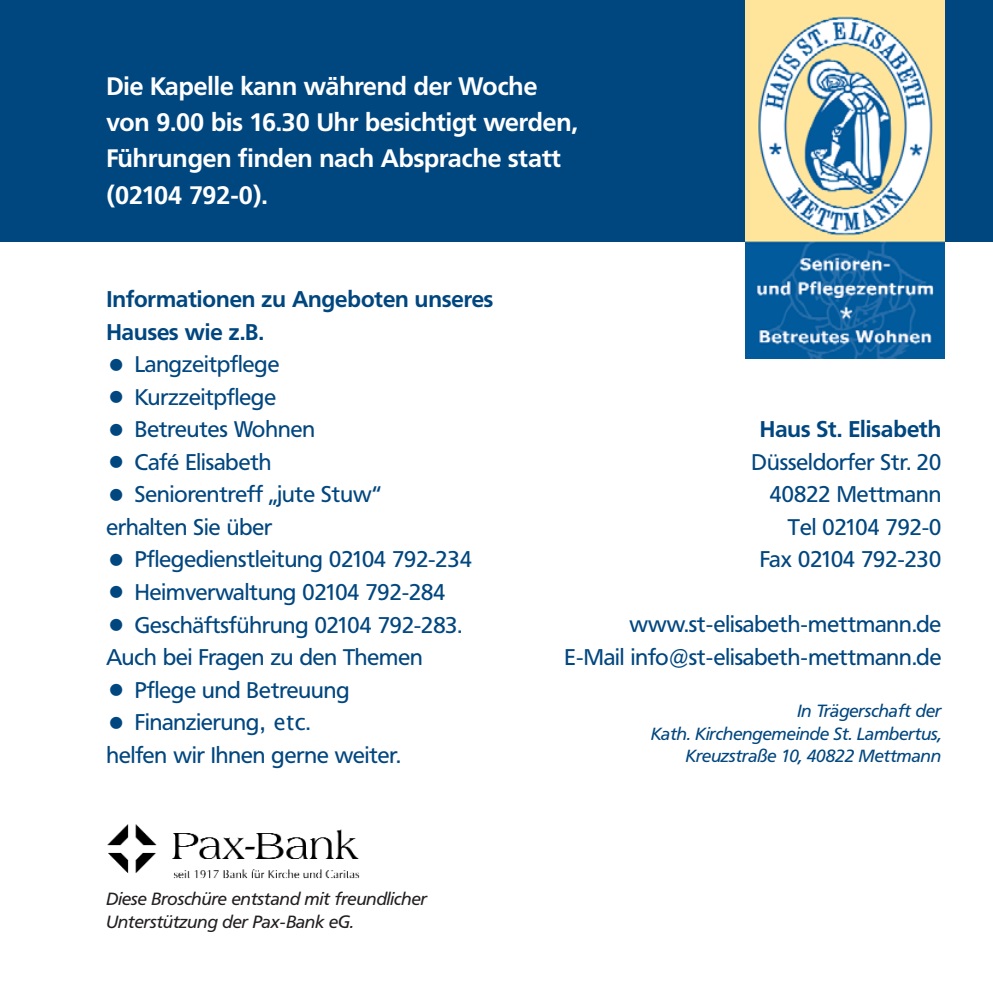
<style>
.page{position:relative;width:993px;height:993px;background:#fff}
.page>*{position:absolute;margin:0;border:0;box-sizing:border-box;transform-origin:0 0}
.t1{font:700 25px/36.2px "Frutiger BQ";color:#fff}
.t2{font:22.5px/32.5px "Frutiger BQ";color:#00467f}
.t3{font:700 22.5px/32.5px "Frutiger BQ";color:#00467f}
.t4{font:italic 17.5px/22.5px "Frutiger BQ";color:#00467f;text-align:right}
.t5{font:italic 17.5px/22.5px "Frutiger BQ";color:#231f20}
.s1{font-family:"Lucida Grande";font-size:35px}
.s2{font-family:"Lucida Grande"}
</style>
<div class="page">
<div style="left:0;top:0;width:992px;height:241px;background:#00467f"></div>
<img style="left:745px;top:0;width:199px;height:359px">
<img style="left:107px;top:824px;width:253px;height:55px">
<p class="t1" style="left:106px;top:70px;width:472px">Die Kapelle kann während der Woche von 9.00 bis 16.30 Uhr besichtigt werden,<br>Führungen finden nach Absprache statt (02104 792-0).</p>
<p class="t3" style="left:106px;top:285px;width:388px">Informationen zu Angeboten unseres<br>Hauses wie z.B.</p>
<p class="t2" style="left:106px;top:350px;width:174px"><span class="s1">•</span> Langzeitpflege</p>
<p class="t2" style="left:106px;top:382px;width:171px"><span class="s1">•</span> Kurzzeitpflege</p>
<p class="t2" style="left:106px;top:415px;width:210px"><span class="s1">•</span> Betreutes Wohnen</p>
<p class="t2" style="left:106px;top:447px;width:167px"><span class="s1">•</span> Café Elisabeth</p>
<p class="t2" style="left:106px;top:480px;width:276px"><span class="s1">•</span> Seniorentreff „jute Stuw“ erhalten Sie über</p>
<p class="t2" style="left:106px;top:545px;width:367px"><span class="s1">•</span> Pflegedienstleitung 02104 792-234</p>
<p class="t2" style="left:106px;top:577px;width:340px"><span class="s1">•</span> Heimverwaltung 02104 792-284</p>
<p class="t2" style="left:106px;top:610px;width:357px"><span class="s1">•</span> Geschäftsführung 02104 792-283.<br>Auch bei Fragen zu den Themen</p>
<p class="t2" style="left:106px;top:675px;width:245px"><span class="s1">•</span> Pflege und Betreuung</p>
<p class="t2" style="left:106px;top:707px;width:296px"><span class="s1">•</span> Finanzierung<span class="s2">, etc</span>.<br>helfen wir Ihnen gerne weiter.</p>
<p class="t5" style="left:106px;top:889px;width:322px">Diese Broschüre entstand mit freundlicher<br>Unterstützung der Pax-Bank eG.</p>
<p class="t3" style="left:759px;top:414px;width:183px">Haus St. Elisabeth</p>
<p class="t2" style="left:751px;top:447px;width:191px;text-align:right">Düsseldorfer Str. 20<br>40822 Mettmann<br>Tel 02104 792-0<br>Fax 02104 792-230</p>
<p class="t2" style="left:564px;top:610px;width:378px;text-align:right">www.st-elisabeth-mettmann.de<br>E-Mail info@st-elisabeth-mettmann.de</p>
<p class="t4" style="left:650px;top:701px;width:292px">In Trägerschaft der<br>Kath. Kirchengemeinde St. Lambertus,<br>Kreuzstraße 10, 40822 Mettmann</p>
</div>
